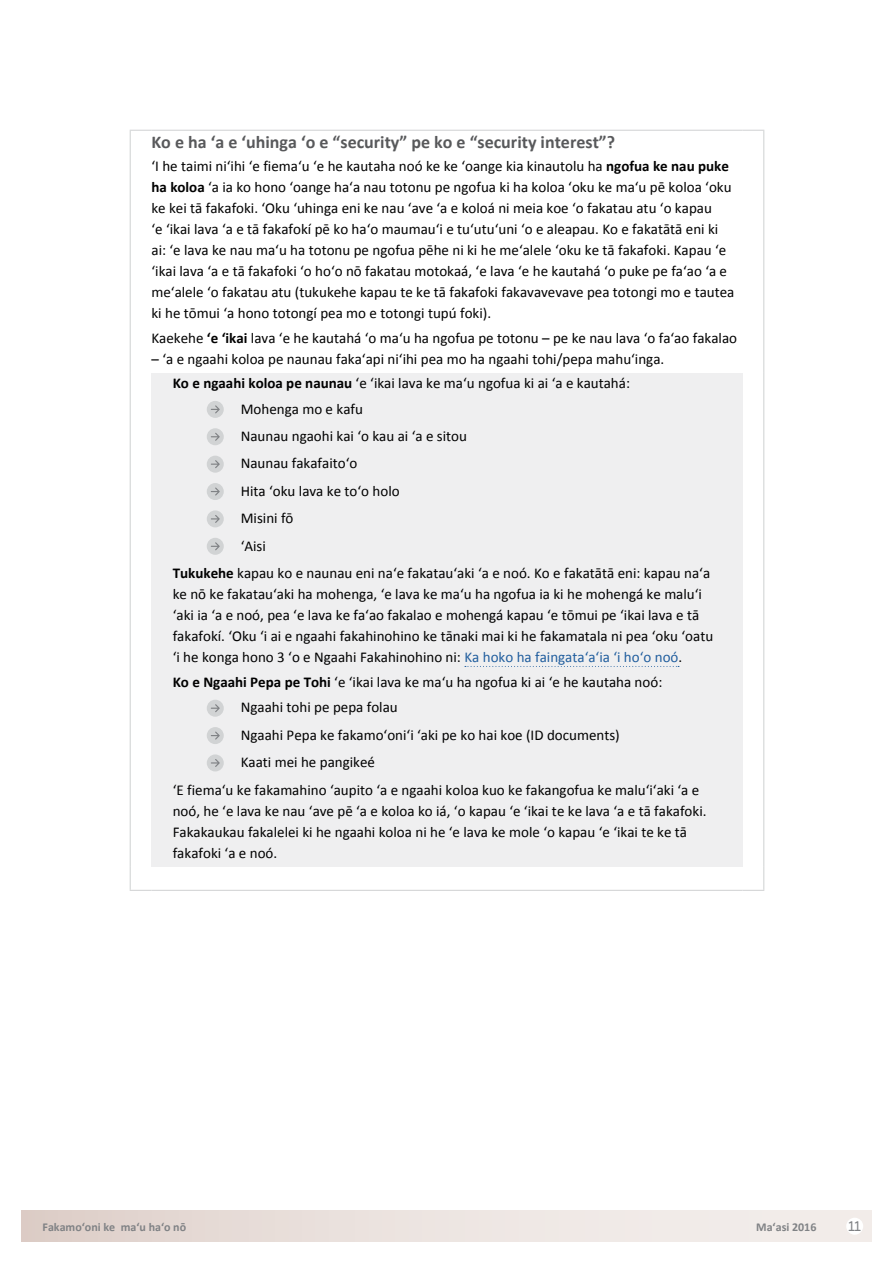
<style>
.page{position:relative;width:893px;height:1263px;background:#fff}
.page>*{position:absolute;margin:0;border:0;box-sizing:border-box;transform-origin:0 0}
.t1{font:700 18px "Calibri";color:#58595b}
.t2{font:15px/21px "Calibri";color:#000}
.t3{font:700 12px "Calibri";color:#808285}
.t4{font:900 12px "Variable";color:#808285}
.s1{font-weight:700}
.s2{color:#215e9e}
</style>
<div class="page">
<svg style="left:21px;top:1211px;width:851px;height:31px"></svg>
<div style="left:846px;top:1218px;width:17px;height:17px;background:#fff;border-radius:50%"></div>
<div style="left:151px;top:373px;width:591px;height:493px;background:#efeff0"></div>
<svg style="left:130px;top:130px;width:21px;height:1px"></svg>
<hr style="left:130px;top:131px;width:1px;height:242px;background:#d1d3d4">
<hr style="left:151px;top:130px;width:591px;height:1px;background:#d1d3d4">
<svg style="left:742px;top:130px;width:22px;height:1px"></svg>
<hr style="left:763px;top:131px;width:1px;height:242px;background:#d1d3d4">
<hr style="left:130px;top:373px;width:1px;height:493px;background:#d1d3d4">
<hr style="left:763px;top:373px;width:1px;height:493px;background:#d1d3d4">
<svg style="left:130px;top:866px;width:21px;height:25px"></svg>
<hr style="left:151px;top:890px;width:591px;height:1px;background:#d1d3d4">
<svg style="left:742px;top:866px;width:22px;height:25px"></svg>
<svg style="left:465px;top:666px;width:214px;height:1px"></svg>
<div style="left:207px;top:401px;width:17px;height:17px;background:#d1d3d4;border-radius:50%"></div>
<svg style="left:211px;top:405px;width:9px;height:8px"></svg>
<div style="left:207px;top:428px;width:17px;height:17px;background:#d1d3d4;border-radius:50%"></div>
<svg style="left:211px;top:433px;width:9px;height:8px"></svg>
<div style="left:207px;top:456px;width:17px;height:17px;background:#d1d3d4;border-radius:50%"></div>
<svg style="left:211px;top:460px;width:9px;height:8px"></svg>
<div style="left:207px;top:483px;width:17px;height:17px;background:#d1d3d4;border-radius:50%"></div>
<svg style="left:211px;top:487px;width:9px;height:8px"></svg>
<div style="left:207px;top:510px;width:17px;height:17px;background:#d1d3d4;border-radius:50%"></div>
<svg style="left:211px;top:515px;width:9px;height:8px"></svg>
<div style="left:207px;top:538px;width:17px;height:17px;background:#d1d3d4;border-radius:50%"></div>
<svg style="left:211px;top:542px;width:9px;height:8px"></svg>
<div style="left:207px;top:700px;width:17px;height:17px;background:#d1d3d4;border-radius:50%"></div>
<svg style="left:211px;top:704px;width:9px;height:8px"></svg>
<div style="left:207px;top:727px;width:17px;height:17px;background:#d1d3d4;border-radius:50%"></div>
<svg style="left:211px;top:731px;width:9px;height:8px"></svg>
<div style="left:207px;top:754px;width:17px;height:17px;background:#d1d3d4;border-radius:50%"></div>
<svg style="left:211px;top:759px;width:9px;height:8px"></svg>
<p class="t1" style="left:151px;top:130px;width:465px">Ko e ha ‘a e ‘uhinga ‘o e “security” pe ko e “security interest”?</p>
<p class="t2" style="left:151px;top:156px;width:584px">‘I he taimi ni‘ihi ‘e fiema‘u ‘e he kautaha noó ke ke ‘oange kia kinautolu ha <span class="s1">ngofua ke nau puke ha koloa</span> ‘a ia ko hono ‘oange ha‘a nau totonu pe ngofua ki ha koloa ‘oku ke ma‘u pē koloa ‘oku ke kei tā fakafoki. ‘Oku ‘uhinga eni ke nau ‘ave ‘a e koloá ni meia koe ‘o fakatau atu ‘o kapau<br>‘e ‘ikai lava ‘a e tā fakafokí pē ko ha‘o maumau‘i e tu‘utu‘uni ‘o e aleapau. Ko e fakatātā eni ki ai: ‘e lava ke nau ma‘u ha totonu pe ngofua pēhe ni ki he me‘alele ‘oku ke tā fakafoki. Kapau ‘e ‘ikai lava ‘a e tā fakafoki ‘o ho‘o nō fakatau motokaá, ‘e lava ‘e he kautahá ‘o puke pe fa‘ao ‘a e me‘alele ‘o fakatau atu (tukukehe kapau te ke tā fakafoki fakavavevave pea totongi mo e tautea ki he tōmui ‘a hono totongí pea mo e totongi tupú foki).</p>
<p class="t2" style="left:151px;top:328px;width:587px">Kaekehe <span class="s1">‘e ‘ikai</span> lava ‘e he kautahá ‘o ma‘u ha ngofua pe totonu – pe ke nau lava ‘o fa‘ao fakalao</p>
<p class="t2" style="left:151px;top:349px;width:514px">– ‘a e ngaahi koloa pe naunau faka‘api ni‘ihi pea mo ha ngaahi tohi/pepa mahu‘inga.</p>
<p class="t2" style="left:173px;top:373px;width:459px"><span class="s1">Ko e ngaahi koloa pe naunau</span> ‘e ‘ikai lava ke ma‘u ngofua ki ai ‘a e kautahá:</p>
<p class="t2" style="left:241px;top:398px;width:124px">Mohenga mo e kafu</p>
<p class="t2" style="left:241px;top:426px;width:228px">Naunau ngaohi kai ‘o kau ai ‘a e sitou</p>
<p class="t2" style="left:241px;top:453px;width:118px">Naunau fakafaito‘o</p>
<p class="t2" style="left:241px;top:480px;width:160px">Hita ‘oku lava ke to‘o holo</p>
<p class="t2" style="left:241px;top:508px;width:54px">Misini fō</p>
<p class="t2" style="left:241px;top:535px;width:27px">‘Aisi</p>
<p class="t2" style="left:173px;top:562px;width:539px"><span class="s1">Tukukehe</span> kapau ko e naunau eni na‘e fakatau‘aki ‘a e noó. Ko e fakatātā eni: kapau na‘a</p>
<p class="t2" style="left:173px;top:583px;width:542px">ke nō ke fakatau‘aki ha mohenga, ‘e lava ke ma‘u ha ngofua ia ki he mohengá ke malu‘i ‘aki ia ‘a e noó, pea ‘e lava ke fa‘ao fakalao e mohengá kapau ‘e tōmui pe ‘ikai lava e tā fakafokí. ‘Oku ‘i ai e ngaahi fakahinohino ke tānaki mai ki he fakamatala ni pea ‘oku ‘oatu ‘i he konga hono 3 ‘o e Ngaahi Fakahinohino ni: <span class="s2">Ka hoko ha faingata‘a‘ia ‘i ho‘o noó</span>.</p>
<p class="t2" style="left:241px;top:670px;width:423px;line-height:25.2px;text-indent:-68px"><span class="s1">Ko e Ngaahi Pepa pe Tohi</span> ‘e ‘ikai lava ke ma‘u ha ngofua ki ai ‘e he kautaha noó:<br>Ngaahi tohi pe pepa folau</p>
<p class="t2" style="left:241px;top:724px;width:381px">Ngaahi Pepa ke fakamo‘oni‘i ‘aki pe ko hai koe (ID documents)</p>
<p class="t2" style="left:241px;top:752px;width:136px">Kaati mei he pangikeé</p>
<p class="t2" style="left:173px;top:779px;width:528px">‘E fiema‘u ke fakamahino ‘aupito ‘a e ngaahi koloa kuo ke fakangofua ke malu‘i‘aki ‘a e</p>
<p class="t2" style="left:173px;top:800px;width:535px">noó, he ‘e lava ke nau ‘ave pē ‘a e koloa ko iá, ‘o kapau ‘e ‘ikai te ke lava ‘a e tā fakafoki.<br>Fakakaukau fakalelei ki he ngaahi koloa ni he ‘e lava ke mole ‘o kapau ‘e ‘ikai te ke tā fakafoki ‘a e noó.</p>
<p class="t3" style="left:43px;top:1219px;width:145px">Fakamo‘oni ke ma‘u ha‘o nō</p>
<p class="t3" style="left:756px;top:1219px;width:62px">Ma‘asi 2016</p>
<p class="t4" style="left:848px;top:1218px;width:15px">11</p>
</div>
